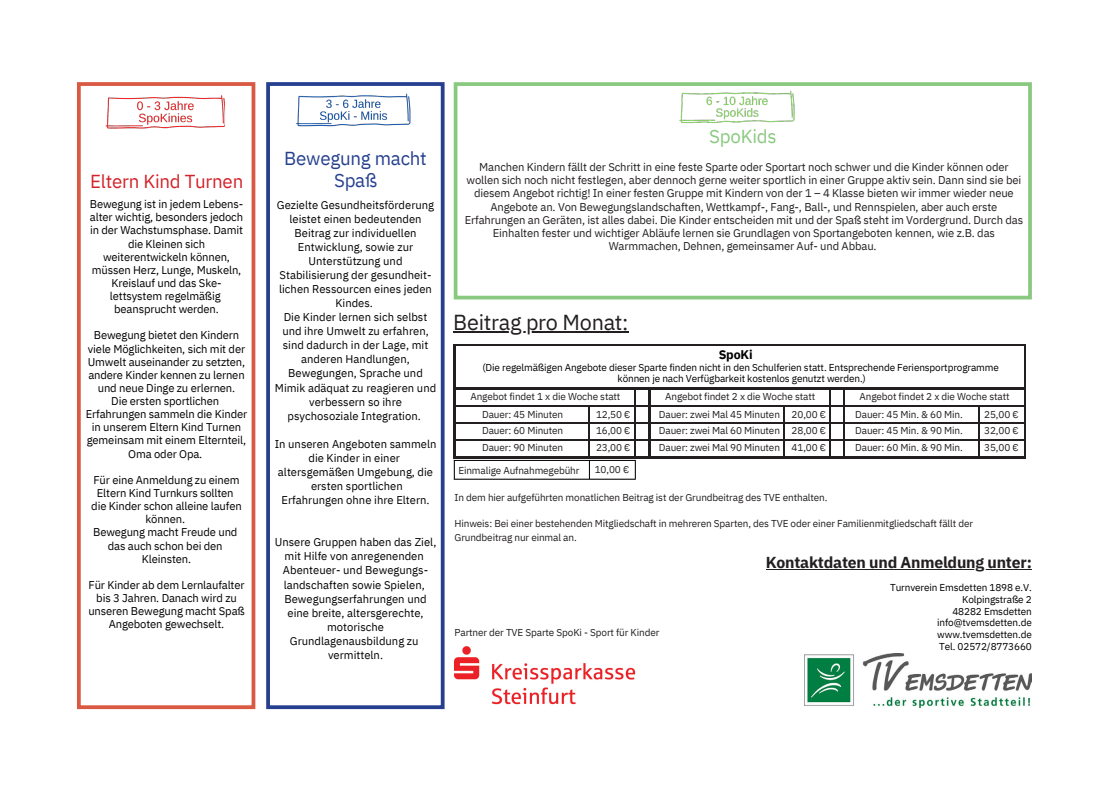
<style>
.page{position:relative;width:1095px;height:787px;background:#fff}
.page>*{position:absolute;margin:0;border:0;box-sizing:border-box;transform-origin:0 0}
.t1{font:21.62px "IBM Plex Sans";letter-spacing:-.015em;color:#231f20}
.t2{font:18.75px/22.5px "IBM Plex Sans";letter-spacing:-.015em;color:#26408f;text-align:center}
.t3{font:18.75px "IBM Plex Sans";letter-spacing:-.015em;color:#d2232a}
.t4{font:18.75px "IBM Plex Sans";letter-spacing:-.015em;color:#89c97f}
.t5{font:700 15.88px "IBM Plex Sans";letter-spacing:-.015em;color:#231f20}
.t6{font:700 12.5px "IBM Plex Sans";letter-spacing:-.015em;color:#000}
.t7{font:11.25px/14px "IBM Plex Sans";color:#000;text-align:center}
.t8{font:11.25px/13.1px "IBM Plex Sans";letter-spacing:-.015em;color:#231f20;text-align:center}
.t9{font:10px/13.1px "IBM Plex Sans";letter-spacing:-.015em;color:#231f20}
.t10{font:10px/11.6px "IBM Plex Sans";letter-spacing:-.015em;color:#000;text-align:right}
</style>
<div class="page">
<img style="left:805px;top:653px;width:227px;height:54px">
<svg style="left:77px;top:82px;width:178px;height:627px"></svg>
<svg style="left:266px;top:82px;width:179px;height:627px"></svg>
<svg style="left:454px;top:82px;width:578px;height:217px"></svg>
<hr style="left:454px;top:344px;width:135px;height:2px;background:#231f20">
<hr style="left:454px;top:346px;width:1px;height:42px;background:#231f20">
<hr style="left:589px;top:344px;width:46px;height:2px;background:#231f20">
<svg style="left:635px;top:344px;width:14px;height:2px"></svg>
<hr style="left:649px;top:344px;width:135px;height:2px;background:#231f20">
<hr style="left:784px;top:344px;width:46px;height:2px;background:#231f20">
<svg style="left:830px;top:344px;width:14px;height:2px"></svg>
<hr style="left:844px;top:344px;width:135px;height:2px;background:#231f20">
<hr style="left:979px;top:344px;width:47px;height:2px;background:#231f20">
<hr style="left:1024px;top:346px;width:2px;height:42px;background:#231f20">
<hr style="left:454px;top:388px;width:135px;height:1px;background:#231f20">
<hr style="left:589px;top:388px;width:46px;height:1px;background:#231f20">
<hr style="left:649px;top:388px;width:135px;height:1px;background:#231f20">
<hr style="left:784px;top:388px;width:46px;height:1px;background:#231f20">
<hr style="left:844px;top:388px;width:135px;height:1px;background:#231f20">
<hr style="left:979px;top:388px;width:47px;height:1px;background:#231f20">
<hr style="left:454px;top:405px;width:135px;height:1px;background:#231f20">
<hr style="left:589px;top:405px;width:46px;height:1px;background:#231f20">
<hr style="left:649px;top:405px;width:135px;height:1px;background:#231f20">
<hr style="left:784px;top:405px;width:46px;height:1px;background:#231f20">
<hr style="left:844px;top:405px;width:135px;height:1px;background:#231f20">
<hr style="left:979px;top:405px;width:47px;height:1px;background:#231f20">
<hr style="left:454px;top:422px;width:135px;height:1px;background:#231f20">
<hr style="left:589px;top:422px;width:46px;height:1px;background:#231f20">
<hr style="left:649px;top:422px;width:135px;height:1px;background:#231f20">
<hr style="left:784px;top:422px;width:46px;height:1px;background:#231f20">
<hr style="left:844px;top:422px;width:135px;height:1px;background:#231f20">
<hr style="left:979px;top:422px;width:47px;height:1px;background:#231f20">
<hr style="left:454px;top:439px;width:135px;height:2px;background:#231f20">
<hr style="left:589px;top:439px;width:46px;height:2px;background:#231f20">
<hr style="left:649px;top:439px;width:135px;height:2px;background:#231f20">
<hr style="left:784px;top:439px;width:46px;height:2px;background:#231f20">
<svg style="left:783px;top:406px;width:2px;height:51px"></svg>
<hr style="left:844px;top:439px;width:135px;height:2px;background:#231f20">
<hr style="left:979px;top:439px;width:47px;height:2px;background:#231f20">
<svg style="left:978px;top:406px;width:2px;height:51px"></svg>
<svg style="left:1024px;top:389px;width:2px;height:68px"></svg>
<hr style="left:454px;top:457px;width:135px;height:1px;background:#231f20">
<hr style="left:589px;top:457px;width:46px;height:1px;background:#231f20">
<hr style="left:649px;top:457px;width:135px;height:1px;background:#231f20">
<hr style="left:784px;top:457px;width:46px;height:1px;background:#231f20">
<svg style="left:830px;top:388px;width:15px;height:70px"></svg>
<hr style="left:844px;top:457px;width:135px;height:1px;background:#231f20">
<hr style="left:979px;top:457px;width:47px;height:1px;background:#231f20">
<img style="left:94px;top:82px;width:142px;height:80px">
<img style="left:671px;top:82px;width:142px;height:66px">
<img style="left:284px;top:82px;width:143px;height:59px">
<svg style="left:454px;top:389px;width:1px;height:89px"></svg>
<svg style="left:589px;top:406px;width:1px;height:72px"></svg>
<svg style="left:635px;top:388px;width:15px;height:90px"></svg>
<hr style="left:454px;top:460px;width:182px;height:1px;background:#000">
<hr style="left:454px;top:478px;width:182px;height:1px;background:#000">
<img style="left:454px;top:646px;width:182px;height:59px">
<hr style="left:453px;top:331px;width:175px;height:2px;background:#231f20">
<hr style="left:766px;top:569px;width:266px;height:1px;background:#231f20">
<h5 class="t3" style="left:90px;top:169px;width:155px">Eltern Kind Turnen</h5>
<h5 class="t7" style="left:90px;top:197px;width:155px;line-height:13.1px">Bewegung ist in jedem Lebens&shy;alter wichtig, besonders jedoch in der Wachstumsphase. Damit die Kleinen sich weiterentwickeln können, müssen Herz, Lunge, Muskeln,<br>Kreislauf und das Ske&shy;lettsystem regelmäßig beansprucht werden.</h5>
<p class="t7" style="left:86px;top:328px;width:163px;line-height:13.1px">Bewegung bietet den Kindern viele Möglichkeiten, sich mit der<br>Umwelt auseinander zu setzten, andere Kinder kennen zu lernen und neue Dinge zu erlernen.<br>Die ersten sportlichen<br>Erfahrungen sammeln die Kinder in unserem Eltern Kind Turnen gemeinsam mit einem Elternteil,<br>Oma oder Opa.</p>
<h2 class="t7" style="left:91px;top:473px;width:152px;line-height:13.1px">Für eine Anmeldung zu einem<br>Eltern Kind Turnkurs sollten die Kinder schon alleine laufen können.<br>Bewegung macht Freude und das auch schon bei den</h2>
<h5 class="t7" style="left:142px;top:551px;width:51px">Kleinsten.</h5>
<h5 class="t7" style="left:88px;top:578px;width:158px;line-height:13.1px">Für Kinder ab dem Lernlaufalter bis 3 Jahren. Danach wird zu unseren Bewegung macht Spaß<br>Angeboten gewechselt.</h5>
<h5 class="t2" style="left:284px;top:147px;width:144px">Bewegung macht<br>Spaß</h5>
<h1 class="t7" style="left:275px;top:197px;width:163px">Gezielte Gesundheitsförderung leistet einen bedeutenden<br>Beitrag zur individuellen<br>Entwicklung, sowie zur<br>Unterstützung und<br>Stabilisierung der gesundheit&shy;lichen Ressourcen eines jeden<br>Kindes.<br>Die Kinder lernen sich selbst und ihre Umwelt zu erfahren, sind dadurch in der Lage, mit anderen Handlungen,<br>Bewegungen, Sprache und<br>Mimik adäquat zu reagieren und verbessern so ihre psychosoziale Integration.</h1>
<h4 class="t7" style="left:275px;top:436px;width:163px">In unseren Angeboten sammeln die Kinder in einer altersgemäßen Umgebung, die ersten sportlichen<br>Erfahrungen ohne ihre Eltern.</h4>
<p class="t7" style="left:275px;top:535px;width:163px">Unsere Gruppen haben das Ziel, mit Hilfe von anregenenden<br>Abenteuer- und Bewegungs&shy;landschaften sowie Spielen,<br>Bewegungserfahrungen und eine breite, altersgerechte, motorische<br>Grundlagenausbildung zu vermitteln.</p>
<p class="t4" style="left:709px;top:123px;width:69px">SpoKids</p>
<p class="t8" style="left:465px;top:160px;width:560px">Manchen Kindern fällt der Schritt in eine feste Sparte oder Sportart noch schwer und die Kinder können oder wollen sich noch nicht festlegen, aber dennoch gerne weiter sportlich in einer Gruppe aktiv sein. Dann sind sie bei diesem Angebot richtig! In einer festen Gruppe mit Kindern von der 1 – 4 Klasse bieten wir immer wieder neue Angebote an. Von Bewegungslandschaften, Wettkampf-, Fang-, Ball-, und Rennspielen, aber auch erste Erfahrungen an Geräten, ist alles dabei. Die Kinder entscheiden mit und der Spaß steht im Vordergrund. Durch das Einhalten fester und wichtiger Abläufe lernen sie Grundlagen von Sportangeboten kennen, wie z.B. das Warmmachen, Dehnen, gemeinsamer Auf- und Abbau.</p>
<p class="t1" style="left:453px;top:308px;width:177px">Beitrag pro Monat:</p>
<p class="t6" style="left:719px;top:346px;width:36px">SpoKi</p>
<p class="t10" style="left:482px;top:361px;width:518px">(Die regelmäßigen Angebote dieser Sparte finden nicht in den Schulferien statt. Entsprechende Feriensportprogramme</p>
<p class="t10" style="left:618px;top:373px;width:250px">können je nach Verfügbarkeit kostenlos genutzt werden.)</p>
<p class="t9" style="left:470px;top:389px;width:152px">Angebot findet 1 x die Woche statt</p>
<p class="t9" style="left:665px;top:389px;width:152px">Angebot findet 2 x die Woche statt</p>
<p class="t9" style="left:860px;top:389px;width:152px">Angebot findet 2 x die Woche statt</p>
<p class="t9" style="left:482px;top:407px;width:83px">Dauer: 45 Minuten</p>
<p class="t9" style="left:482px;top:424px;width:83px">Dauer: 60 Minuten</p>
<p class="t9" style="left:482px;top:441px;width:83px">Dauer: 90 Minuten</p>
<p class="t9" style="left:659px;top:407px;width:123px">Dauer: zwei Mal 45 Minuten</p>
<h3 class="t9" style="left:659px;top:424px;width:123px">Dauer: zwei Mal 60 Minuten</h3>
<p class="t9" style="left:659px;top:441px;width:123px">Dauer: zwei Mal 90 Minuten</p>
<p class="t9" style="left:855px;top:407px;width:109px">Dauer: 45 Min. &amp; 60 Min.</p>
<p class="t9" style="left:855px;top:424px;width:109px">Dauer: 45 Min. &amp; 90 Min.</p>
<p class="t9" style="left:855px;top:441px;width:109px">Dauer: 60 Min. &amp; 90 Min.</p>
<p class="t9" style="left:596px;top:407px;width:36px">12,50 €</p>
<p class="t9" style="left:596px;top:424px;width:36px">16,00 €</p>
<p class="t9" style="left:596px;top:441px;width:36px">23,00 €</p>
<p class="t9" style="left:792px;top:407px;width:36px">20,00 €</p>
<p class="t9" style="left:792px;top:424px;width:36px">28,00 €</p>
<p class="t9" style="left:792px;top:441px;width:36px">41,00 €</p>
<p class="t9" style="left:984px;top:407px;width:36px">25,00 €</p>
<p class="t9" style="left:984px;top:424px;width:36px">32,00 €</p>
<p class="t9" style="left:984px;top:441px;width:36px">35,00 €</p>
<p class="t9" style="left:458px;top:463px;width:123px">Einmalige Aufnahmegebühr</p>
<p class="t9" style="left:595px;top:463px;width:36px">10,00 €</p>
<h5 class="t9" style="left:455px;top:491px;width:374px">In dem hier aufgeführten monatlichen Beitrag ist der Grundbeitrag des TVE enthalten.</h5>
<h5 class="t9" style="left:455px;top:517px;width:520px">Hinweis: Bei einer bestehenden Mitgliedschaft in mehreren Sparten, des TVE oder einer Familienmitgliedschaft fällt der<br>Grundbeitrag nur einmal an.</h5>
<p class="t9" style="left:455px;top:625px;width:206px">Partner der TVE Sparte SpoKi - Sport für Kinder</p>
<p class="t5" style="left:766px;top:551px;width:268px">Kontaktdaten und Anmeldung unter:</p>
<p class="t10" style="left:890px;top:582px;width:143px">Turnverein Emsdetten 1898 e.V.<br>Kolpingstraße 2</p>
<p class="t10" style="left:937px;top:605px;width:96px;text-align:justify;text-indent:15px">48282 Emsdetten info@tvemsdetten.de www.tvemsdetten.de</p>
<p class="t10" style="left:939px;top:640px;width:94px">Tel. 02572/8773660</p>
</div>
